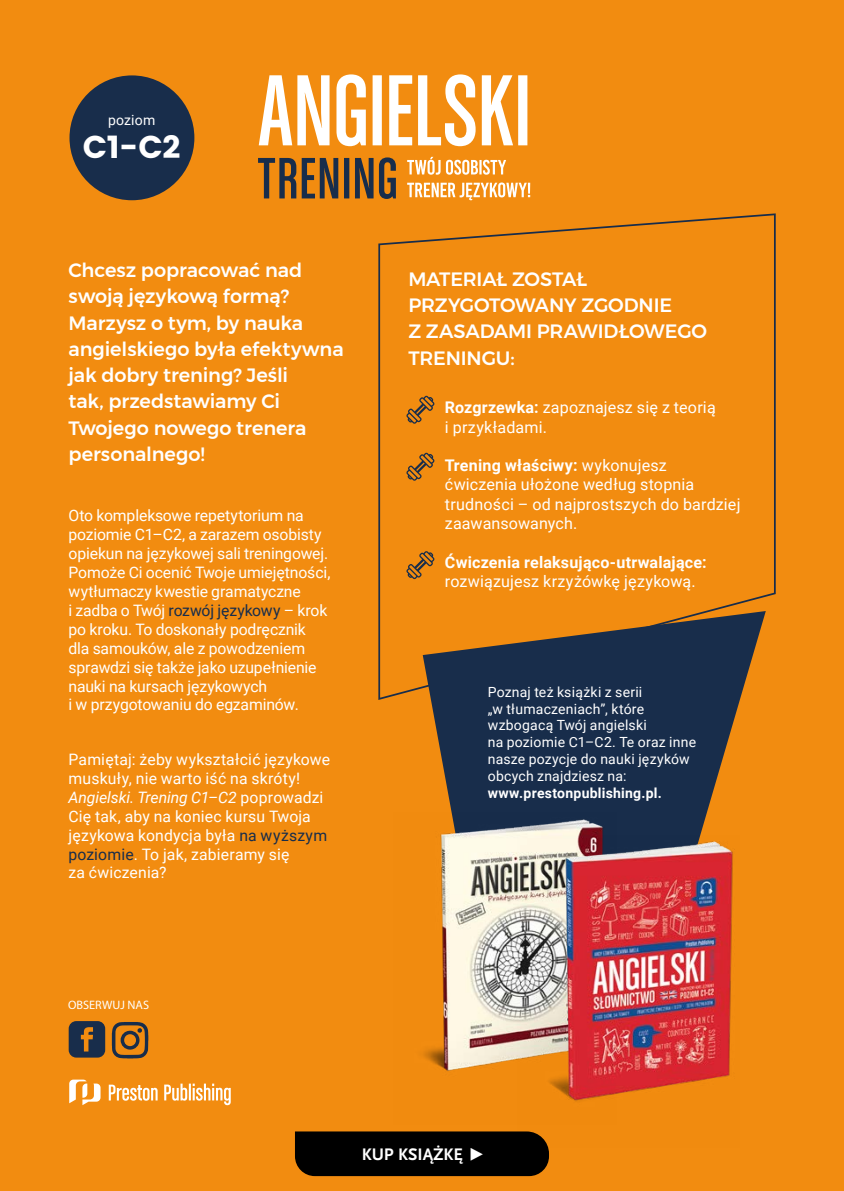
<style>
.page{position:relative;width:844px;height:1191px;background:#fff}
.page>*{position:absolute;margin:0;border:0;box-sizing:border-box;transform-origin:0 0}
.t1{font:31.5px "Poppins";color:#fff}
.t2{font:500 19.25px/26.2px "Montserrat";letter-spacing:-.005em;color:#fff}
.t3{font:700 17.5px "Scala Sans Pro";color:#fff}
.t4{font:16.1px/19.2px "Roboto";letter-spacing:.01em;color:#fff}
.t5{font:700 16.1px "Roboto";letter-spacing:.01em;color:#fff}
.t6{font:15.75px/18.9px "Roboto";letter-spacing:-.005em;color:#fff}
.t7{font:14px/16.8px "Roboto";letter-spacing:.015em;color:#fff}
.t8{font:700 14px "Roboto";letter-spacing:.015em;color:#fff}
.t9{font:12.25px "Myriad Pro";color:#fff}
.s1{color:#182d4b}
.s2{font-style:italic}
.s3{font-weight:700}
</style>
<div class="page">
<div style="left:0;top:0;width:843px;height:1191px;background:#f28c10"></div>
<svg style="left:259px;top:74px;width:268px;height:72px"></svg>
<svg style="left:258px;top:157px;width:138px;height:42px"></svg>
<svg style="left:407px;top:182px;width:123px;height:18px"></svg>
<svg style="left:407px;top:157px;width:99px;height:18px"></svg>
<svg style="left:431px;top:701px;width:309px;height:135px;background:#2e3644"></svg>
<svg style="left:378px;top:213px;width:398px;height:488px"></svg>
<svg style="left:406px;top:396px;width:28px;height:28px"></svg>
<svg style="left:406px;top:453px;width:28px;height:28px"></svg>
<svg style="left:406px;top:551px;width:28px;height:28px"></svg>
<img style="left:423px;top:812px;width:193px;height:259px">
<svg style="left:109px;top:1083px;width:122px;height:22px"></svg>
<svg style="left:69px;top:1079px;width:31px;height:26px"></svg>
<svg style="left:69px;top:1021px;width:36px;height:36px"></svg>
<svg style="left:112px;top:1022px;width:36px;height:36px"></svg>
<img style="left:517px;top:836px;width:218px;height:266px">
<div style="left:69px;top:75px;width:125px;height:125px;background:#182d4b;border-radius:50%"></div>
<div style="left:295px;top:1131px;width:254px;height:45px;background:#000"></div>
<p class="t7" style="left:108px;top:111px;width:49px">poziom</p>
<h1 class="t1" style="left:83px;top:129px;width:99px">C1-C2</h1>
<p class="t2" style="left:68px;top:257px;width:277px">Chcesz popracować nad swoją językową formą?<br>Marzysz o tym, by nauka angielskiego była efektywna jak dobry trening? Jeśli<br>tak, przedstawiamy Ci<br>Twojego nowego trenera personalnego!</p>
<p class="t6" style="left:68px;top:506px;width:263px">Oto kompleksowe repetytorium na poziomie C1–C2, a zarazem osobisty opiekun na językowej sali treningowej.<br>Pomoże Ci ocenić Twoje umiejętności, wytłumaczy kwestie gramatyczne<br>i zadba o Twój <span class="s1">rozwój językowy</span> – krok po kroku. To doskonały podręcznik dla samouków, ale z powodzeniem sprawdzi się także jako uzupełnienie nauki na kursach językowych<br>i w przygotowaniu do egzaminów.</p>
<p class="t6" style="left:68px;top:749px;width:263px">Pamiętaj: żeby wykształcić językowe muskuły, nie warto iść na skróty!<br><span class="s2">Angielski. Trening C1–C2</span> poprowadzi<br>Cię tak, aby na koniec kursu Twoja językowa kondycja była <span class="s1">na wyższym poziomie</span>. To jak, zabieramy się<br>za ćwiczenia?</p>
<p class="t9" style="left:68px;top:997px;width:82px">OBSERWUJ NAS</p>
<p class="t2" style="left:408px;top:265px;width:300px">MATERIAŁ ZOSTAŁ<br>PRZYGOTOWANY ZGODNIE<br>Z ZASADAMI PRAWIDŁOWEGO<br>TRENINGU:</p>
<p class="t4" style="left:445px;top:397px;width:272px"><span class="s3">Rozgrzewka:</span> zapoznajesz się z teorią i przykładami.</p>
<p class="t4" style="left:445px;top:455px;width:297px"><span class="s3">Trening właściwy:</span> wykonujesz ćwiczenia ułożone według stopnia trudności – od najprostszych do bardziej zaawansowanych.</p>
<p class="t5" style="left:445px;top:550px;width:263px">Ćwiczenia relaksująco-utrwalające:</p>
<p class="t4" style="left:445px;top:571px;width:252px">rozwiązujesz krzyżówkę językową.</p>
<p class="t7" style="left:487px;top:683px;width:210px">Poznaj też książki z serii<br>„w tłumaczeniach”, które wzbogacą Twój angielski<br>na poziomie C1–C2. Te oraz inne nasze pozycje do nauki języków obcych znajdziesz na:</p>
<p class="t8" style="left:487px;top:783px;width:175px">www.prestonpublishing.pl.</p>
<p class="t3" style="left:361px;top:1144px;width:125px">KUP KSIĄŻKĘ ▶</p>
</div>
